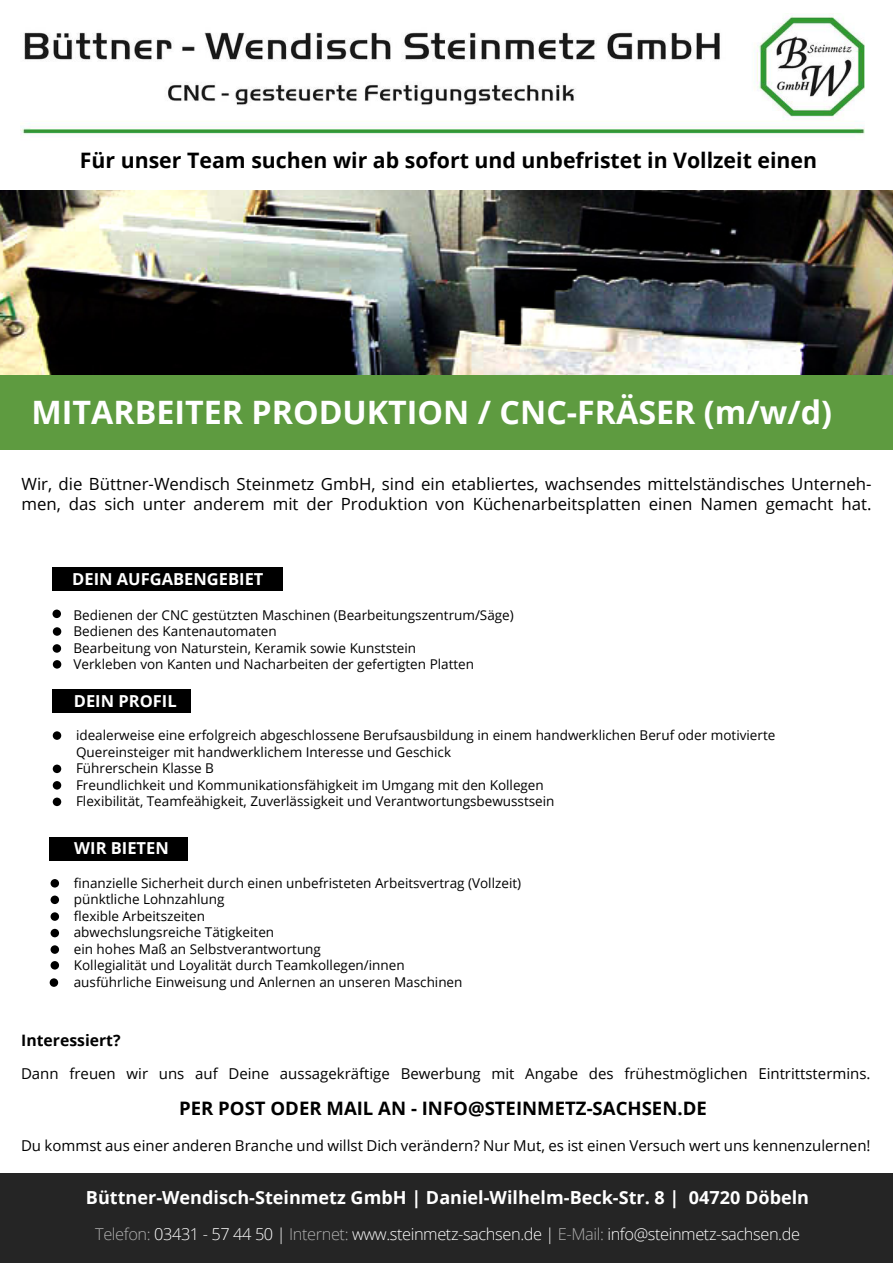
<style>
.page{position:relative;width:893px;height:1263px;background:#fff}
.page>*{position:absolute;margin:0;border:0;box-sizing:border-box;transform-origin:0 0}
.t1{font:700 32.25px "Open Sans";color:#fff}
.t2{font:700 21.3px "Open Sans";color:#000}
.t3{font:700 18.6px "Open Sans";color:#000}
.t4{font:700 18px "Open Sans";color:#fff}
.t5{font:16.8px/20.1px "Open Sans";color:#000}
.t6{font:700 16.5px "Open Sans";color:#fff}
.t7{font:300 16.35px "Open Sans";letter-spacing:-.025em;color:#fff}
.t8{font:700 15.75px "Open Sans";color:#000}
.t9{font:15px "Open Sans";color:#000}
.t10{font:13.5px/16.5px "Open Sans";color:#000}
.s1{color:#afafaf}
.s2{color:#aeaeae}
</style>
<div class="page">
<div style="left:0;top:373px;width:893px;height:77px;background:#5e9b40"></div>
<div style="left:0;top:1174px;width:893px;height:89px;background:#252525"></div>
<div style="left:52px;top:610px;width:9px;height:8px;background:#000;border-radius:50%"></div>
<div style="left:53px;top:644px;width:8px;height:9px;background:#000;border-radius:50%"></div>
<div style="left:53px;top:627px;width:8px;height:9px;background:#000;border-radius:50%"></div>
<div style="left:52px;top:567px;width:231px;height:23px;background:#000"></div>
<div style="left:52px;top:689px;width:138px;height:23px;background:#000"></div>
<div style="left:53px;top:731px;width:8px;height:9px;background:#000;border-radius:50%"></div>
<div style="left:53px;top:765px;width:8px;height:8px;background:#000;border-radius:50%"></div>
<div style="left:53px;top:781px;width:8px;height:9px;background:#000;border-radius:50%"></div>
<div style="left:53px;top:798px;width:8px;height:8px;background:#000;border-radius:50%"></div>
<img style="left:0;top:190px;width:893px;height:185px">
<img style="left:20px;top:14px;width:845px;height:121px">
<div style="left:50px;top:837px;width:138px;height:23px;background:#000"></div>
<div style="left:51px;top:879px;width:8px;height:8px;background:#000;border-radius:50%"></div>
<div style="left:51px;top:895px;width:8px;height:9px;background:#000;border-radius:50%"></div>
<div style="left:51px;top:912px;width:8px;height:9px;background:#000;border-radius:50%"></div>
<div style="left:51px;top:929px;width:8px;height:8px;background:#000;border-radius:50%"></div>
<div style="left:51px;top:945px;width:8px;height:9px;background:#000;border-radius:50%"></div>
<div style="left:51px;top:961px;width:8px;height:8px;background:#000;border-radius:50%"></div>
<div style="left:50px;top:978px;width:8px;height:9px;background:#000;border-radius:50%"></div>
<div style="left:53px;top:660px;width:8px;height:9px;background:#000;border-radius:50%"></div>
<h2 class="t2" style="left:80px;top:145px;width:739px">Für unser Team suchen wir ab sofort und unbefristet in Vollzeit einen</h2>
<h1 class="t1" style="left:31px;top:390px;width:802px">MITARBEITER PRODUKTION / CNC-FRÄSER (m/w/d)</h1>
<p class="t5" style="left:21px;top:473px;width:851px">Wir, die Büttner-Wendisch Steinmetz GmbH, sind ein etabliertes, wachsendes mittelständisches Unterneh&shy;men, das sich unter anderem mit der Produktion von Küchenarbeitsplatten einen Namen gemacht hat.</p>
<p class="t6" style="left:72px;top:567px;width:193px">DEIN AUFGABENGEBIET</p>
<p class="t10" style="left:74px;top:606px;width:442px">Bedienen der CNC gestützten Maschinen (Bearbeitungszentrum/Säge)<br>Bedienen des Kantenautomaten<br>Bearbeitung von Naturstein, Keramik sowie Kunststein<br>Verkleben von Kanten und Nacharbeiten der gefertigten Platten</p>
<p class="t6" style="left:74px;top:689px;width:104px">DEIN PROFIL</p>
<p class="t10" style="left:76px;top:727px;width:701px">idealerweise eine erfolgreich abgeschlossene Berufsausbildung in einem handwerklichen Beruf oder motivierte Quereinsteiger mit handwerklichem Interesse und Geschick<br>Führerschein Klasse B<br>Freundlichkeit und Kommunikationsfähigkeit im Umgang mit den Kollegen<br>Flexibilität, Teamfeähigkeit, Zuverlässigkeit und Verantwortungsbewusstsein</p>
<p class="t6" style="left:74px;top:837px;width:96px">WIR BIETEN</p>
<p class="t10" style="left:74px;top:874px;width:449px">finanzielle Sicherheit durch einen unbefristeten Arbeitsvertrag (Vollzeit) pünktliche Lohnzahlung<br>flexible Arbeitszeiten<br>abwechslungsreiche Tätigkeiten<br>ein hohes Maß an Selbstverantwortung<br>Kollegialität und Loyalität durch Teamkollegen/innen<br>ausführliche Einweisung und Anlernen an unseren Maschinen</p>
<p class="t8" style="left:21px;top:1029px;width:101px">Interessiert?</p>
<p class="t9" style="left:21px;top:1063px;width:851px">Dann freuen wir uns auf Deine aussagekräftige Bewerbung mit Angabe des frühestmöglichen Eintrittstermins.</p>
<h3 class="t3" style="left:179px;top:1095px;width:529px">PER POST ODER MAIL AN - INFO@STEINMETZ-SACHSEN.DE</h3>
<p class="t9" style="left:21px;top:1135px;width:851px">Du kommst aus einer anderen Branche und willst Dich verändern? Nur Mut, es ist einen Versuch wert uns kennenzulernen!</p>
<h3 class="t4" style="left:86px;top:1185px;width:725px">Büttner-Wendisch-Steinmetz GmbH | Daniel-Wilhelm-Beck-Str. 8 | 04720 Döbeln</h3>
<p class="t7" style="left:95px;top:1223px;width:706px"><span class="s1">Telefon:</span> 03431 - 57 44 50 | <span class="s2">Internet:</span> www.steinmetz-sachsen.de | <span class="s2">E-Mail:</span> info@steinmetz-sachsen.de</p>
</div>
